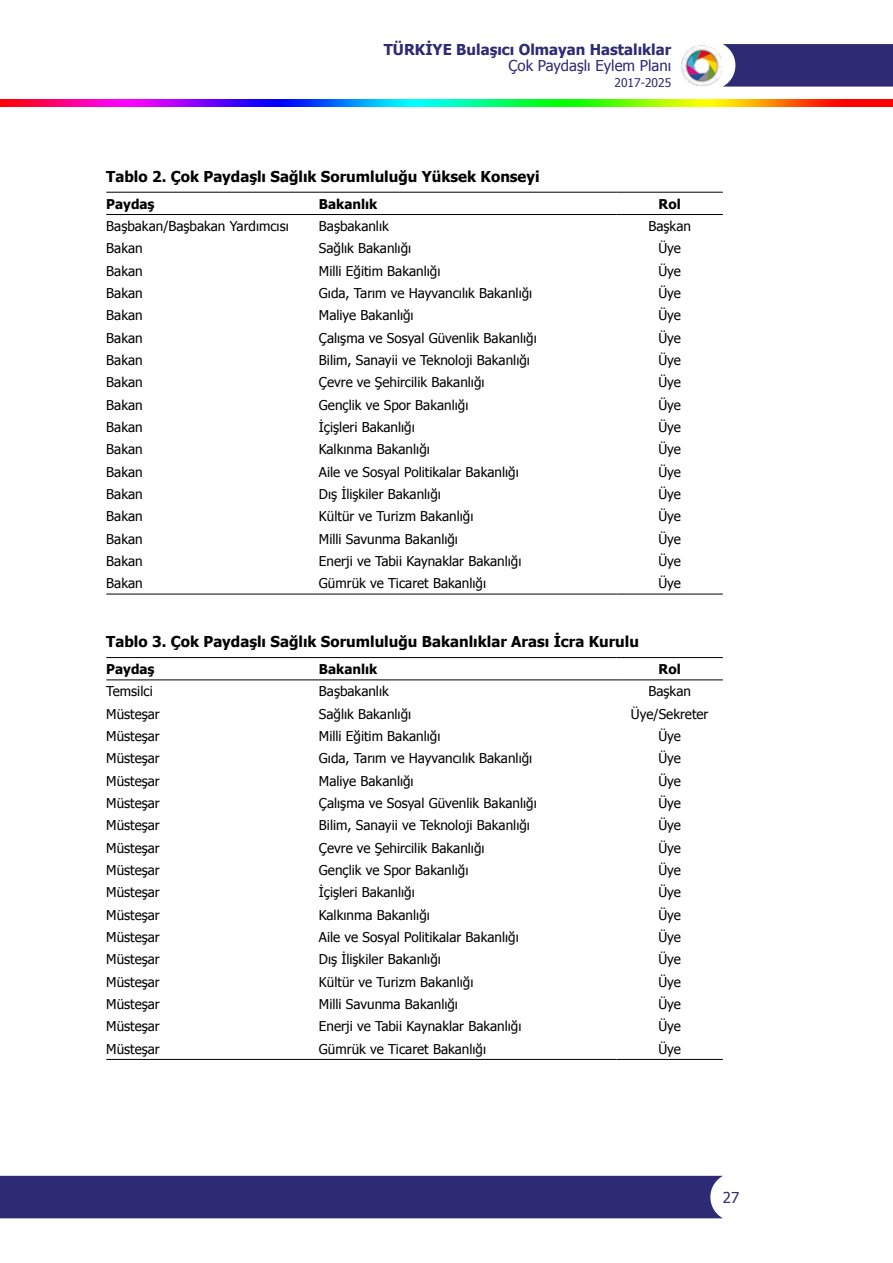
<style>
.page{position:relative;width:893px;height:1263px;background:#fff}
.page>*{position:absolute;margin:0;border:0;box-sizing:border-box;transform-origin:0 0}
.t1{font:700 15px "Tahoma";color:#000}
.t2{font:700 15px "Tahoma";color:#2e2b75}
.t3{font:15px "Tahoma";color:#2e2b75}
.t4{font:13.5px "Tahoma";color:#000}
.t5{font:700 13.5px "Tahoma";color:#000}
.t6{font:12px "Tahoma";color:#2e2b75}
</style>
<div class="page">
<img style="left:0;top:100px;width:893px;height:6px">
<img style="left:681px;top:45px;width:41px;height:41px">
<div style="left:0;top:1176px;width:723px;height:42px;background:#2e2b75"></div>
<svg style="left:723px;top:44px;width:170px;height:43px;background:#3a387d"></svg>
<hr style="left:106px;top:192px;width:213px;height:1px;background:#000">
<hr style="left:319px;top:192px;width:298px;height:1px;background:#000">
<hr style="left:617px;top:192px;width:106px;height:1px;background:#000">
<hr style="left:106px;top:214px;width:213px;height:1px;background:#000">
<hr style="left:319px;top:214px;width:298px;height:1px;background:#000">
<hr style="left:617px;top:214px;width:106px;height:1px;background:#000">
<hr style="left:106px;top:594px;width:213px;height:1px;background:#000">
<hr style="left:319px;top:594px;width:298px;height:1px;background:#000">
<hr style="left:617px;top:594px;width:106px;height:1px;background:#000">
<hr style="left:106px;top:657px;width:213px;height:1px;background:#000">
<hr style="left:319px;top:657px;width:298px;height:1px;background:#000">
<hr style="left:617px;top:657px;width:106px;height:1px;background:#000">
<hr style="left:106px;top:679px;width:213px;height:1px;background:#000">
<hr style="left:319px;top:679px;width:298px;height:1px;background:#000">
<hr style="left:617px;top:679px;width:106px;height:1px;background:#000">
<hr style="left:106px;top:1059px;width:213px;height:1px;background:#000">
<hr style="left:319px;top:1059px;width:298px;height:1px;background:#000">
<hr style="left:617px;top:1059px;width:106px;height:1px;background:#000">
<p class="t2" style="left:384px;top:39px;width:289px">TÜRKİYE Bulaşıcı Olmayan Hastalıklar</p>
<p class="t3" style="left:509px;top:55px;width:164px">Çok Paydaşlı Eylem Planı</p>
<p class="t6" style="left:614px;top:74px;width:58px">2017-2025</p>
<p class="t1" style="left:106px;top:166px;width:435px">Tablo 2. Çok Paydaşlı Sağlık Sorumluluğu Yüksek Konseyi</p>
<p class="t5" style="left:106px;top:194px;width:50px">Paydaş</p>
<p class="t5" style="left:319px;top:194px;width:60px">Bakanlık</p>
<p class="t5" style="left:659px;top:194px;width:24px">Rol</p>
<p class="t4" style="left:106px;top:217px;width:184px">Başbakan/Başbakan Yardımcısı</p>
<p class="t4" style="left:319px;top:217px;width:71px">Başbakanlık</p>
<p class="t4" style="left:648px;top:217px;width:44px">Başkan</p>
<p class="t4" style="left:106px;top:239px;width:38px">Bakan</p>
<p class="t4" style="left:319px;top:239px;width:94px">Sağlık Bakanlığı</p>
<p class="t4" style="left:658px;top:239px;width:24px">Üye</p>
<p class="t4" style="left:106px;top:262px;width:38px">Bakan</p>
<p class="t4" style="left:319px;top:262px;width:123px">Milli Eğitim Bakanlığı</p>
<p class="t4" style="left:658px;top:262px;width:24px">Üye</p>
<p class="t4" style="left:106px;top:284px;width:38px">Bakan</p>
<p class="t4" style="left:319px;top:284px;width:215px">Gıda, Tarım ve Hayvancılık Bakanlığı</p>
<p class="t4" style="left:658px;top:284px;width:24px">Üye</p>
<p class="t4" style="left:106px;top:306px;width:38px">Bakan</p>
<p class="t4" style="left:319px;top:306px;width:96px">Maliye Bakanlığı</p>
<p class="t4" style="left:658px;top:306px;width:24px">Üye</p>
<p class="t4" style="left:106px;top:329px;width:38px">Bakan</p>
<p class="t4" style="left:319px;top:329px;width:219px">Çalışma ve Sosyal Güvenlik Bakanlığı</p>
<p class="t4" style="left:658px;top:329px;width:24px">Üye</p>
<p class="t4" style="left:106px;top:351px;width:38px">Bakan</p>
<p class="t4" style="left:319px;top:351px;width:213px">Bilim, Sanayii ve Teknoloji Bakanlığı</p>
<p class="t4" style="left:658px;top:351px;width:24px">Üye</p>
<p class="t4" style="left:106px;top:373px;width:38px">Bakan</p>
<p class="t4" style="left:319px;top:373px;width:167px">Çevre ve Şehircilik Bakanlığı</p>
<p class="t4" style="left:658px;top:373px;width:24px">Üye</p>
<p class="t4" style="left:106px;top:396px;width:38px">Bakan</p>
<p class="t4" style="left:319px;top:396px;width:151px">Gençlik ve Spor Bakanlığı</p>
<p class="t4" style="left:658px;top:396px;width:24px">Üye</p>
<p class="t4" style="left:106px;top:418px;width:38px">Bakan</p>
<p class="t4" style="left:319px;top:418px;width:97px">İçişleri Bakanlığı</p>
<p class="t4" style="left:658px;top:418px;width:24px">Üye</p>
<p class="t4" style="left:106px;top:440px;width:38px">Bakan</p>
<p class="t4" style="left:319px;top:440px;width:112px">Kalkınma Bakanlığı</p>
<p class="t4" style="left:658px;top:440px;width:24px">Üye</p>
<p class="t4" style="left:106px;top:462px;width:38px">Bakan</p>
<p class="t4" style="left:319px;top:462px;width:201px">Aile ve Sosyal Politikalar Bakanlığı</p>
<p class="t4" style="left:658px;top:462px;width:24px">Üye</p>
<p class="t4" style="left:106px;top:485px;width:38px">Bakan</p>
<p class="t4" style="left:319px;top:485px;width:124px">Dış İlişkiler Bakanlığı</p>
<p class="t4" style="left:658px;top:485px;width:24px">Üye</p>
<p class="t4" style="left:106px;top:507px;width:38px">Bakan</p>
<p class="t4" style="left:319px;top:507px;width:156px">Kültür ve Turizm Bakanlığı</p>
<p class="t4" style="left:658px;top:507px;width:24px">Üye</p>
<p class="t4" style="left:106px;top:529px;width:38px">Bakan</p>
<p class="t4" style="left:319px;top:529px;width:141px">Milli Savunma Bakanlığı</p>
<p class="t4" style="left:658px;top:529px;width:24px">Üye</p>
<p class="t4" style="left:106px;top:552px;width:38px">Bakan</p>
<p class="t4" style="left:319px;top:552px;width:204px">Enerji ve Tabii Kaynaklar Bakanlığı</p>
<p class="t4" style="left:658px;top:552px;width:24px">Üye</p>
<p class="t4" style="left:106px;top:574px;width:38px">Bakan</p>
<p class="t4" style="left:319px;top:574px;width:169px">Gümrük ve Ticaret Bakanlığı</p>
<p class="t4" style="left:658px;top:574px;width:24px">Üye</p>
<p class="t1" style="left:106px;top:631px;width:534px">Tablo 3. Çok Paydaşlı Sağlık Sorumluluğu Bakanlıklar Arası İcra Kurulu</p>
<p class="t5" style="left:106px;top:659px;width:50px">Paydaş</p>
<p class="t5" style="left:319px;top:659px;width:60px">Bakanlık</p>
<p class="t5" style="left:659px;top:659px;width:24px">Rol</p>
<p class="t4" style="left:106px;top:682px;width:48px">Temsilci</p>
<p class="t4" style="left:319px;top:682px;width:71px">Başbakanlık</p>
<p class="t4" style="left:648px;top:682px;width:44px">Başkan</p>
<p class="t4" style="left:106px;top:705px;width:55px">Müsteşar</p>
<p class="t4" style="left:319px;top:705px;width:94px">Sağlık Bakanlığı</p>
<p class="t4" style="left:631px;top:705px;width:79px">Üye/Sekreter</p>
<p class="t4" style="left:106px;top:727px;width:55px">Müsteşar</p>
<p class="t4" style="left:319px;top:727px;width:123px">Milli Eğitim Bakanlığı</p>
<p class="t4" style="left:658px;top:727px;width:24px">Üye</p>
<p class="t4" style="left:106px;top:749px;width:55px">Müsteşar</p>
<p class="t4" style="left:319px;top:749px;width:215px">Gıda, Tarım ve Hayvancılık Bakanlığı</p>
<p class="t4" style="left:658px;top:749px;width:24px">Üye</p>
<p class="t4" style="left:106px;top:771px;width:55px">Müsteşar</p>
<p class="t4" style="left:319px;top:771px;width:96px">Maliye Bakanlığı</p>
<p class="t4" style="left:658px;top:771px;width:24px">Üye</p>
<p class="t4" style="left:106px;top:794px;width:55px">Müsteşar</p>
<p class="t4" style="left:319px;top:794px;width:219px">Çalışma ve Sosyal Güvenlik Bakanlığı</p>
<p class="t4" style="left:658px;top:794px;width:24px">Üye</p>
<p class="t4" style="left:106px;top:816px;width:55px">Müsteşar</p>
<p class="t4" style="left:319px;top:816px;width:213px">Bilim, Sanayii ve Teknoloji Bakanlığı</p>
<p class="t4" style="left:658px;top:816px;width:24px">Üye</p>
<p class="t4" style="left:106px;top:838px;width:55px">Müsteşar</p>
<p class="t4" style="left:319px;top:838px;width:167px">Çevre ve Şehircilik Bakanlığı</p>
<p class="t4" style="left:658px;top:838px;width:24px">Üye</p>
<p class="t4" style="left:106px;top:861px;width:55px">Müsteşar</p>
<p class="t4" style="left:319px;top:861px;width:151px">Gençlik ve Spor Bakanlığı</p>
<p class="t4" style="left:658px;top:861px;width:24px">Üye</p>
<p class="t4" style="left:106px;top:883px;width:55px">Müsteşar</p>
<p class="t4" style="left:319px;top:883px;width:97px">İçişleri Bakanlığı</p>
<p class="t4" style="left:658px;top:883px;width:24px">Üye</p>
<p class="t4" style="left:106px;top:905px;width:55px">Müsteşar</p>
<p class="t4" style="left:319px;top:905px;width:112px">Kalkınma Bakanlığı</p>
<p class="t4" style="left:658px;top:905px;width:24px">Üye</p>
<p class="t4" style="left:106px;top:928px;width:55px">Müsteşar</p>
<p class="t4" style="left:319px;top:928px;width:201px">Aile ve Sosyal Politikalar Bakanlığı</p>
<p class="t4" style="left:658px;top:928px;width:24px">Üye</p>
<p class="t4" style="left:106px;top:950px;width:55px">Müsteşar</p>
<p class="t4" style="left:319px;top:950px;width:124px">Dış İlişkiler Bakanlığı</p>
<p class="t4" style="left:658px;top:950px;width:24px">Üye</p>
<p class="t4" style="left:106px;top:972px;width:55px">Müsteşar</p>
<p class="t4" style="left:319px;top:972px;width:156px">Kültür ve Turizm Bakanlığı</p>
<p class="t4" style="left:658px;top:972px;width:24px">Üye</p>
<p class="t4" style="left:106px;top:995px;width:55px">Müsteşar</p>
<p class="t4" style="left:319px;top:995px;width:141px">Milli Savunma Bakanlığı</p>
<p class="t4" style="left:658px;top:995px;width:24px">Üye</p>
<p class="t4" style="left:106px;top:1017px;width:55px">Müsteşar</p>
<p class="t4" style="left:319px;top:1017px;width:204px">Enerji ve Tabii Kaynaklar Bakanlığı</p>
<p class="t4" style="left:658px;top:1017px;width:24px">Üye</p>
<p class="t4" style="left:106px;top:1039px;width:55px">Müsteşar</p>
<p class="t4" style="left:319px;top:1039px;width:169px">Gümrük ve Ticaret Bakanlığı</p>
<p class="t4" style="left:658px;top:1039px;width:24px">Üye</p>
<p class="t3" style="left:723px;top:1187px;width:18px">27</p>
</div>
